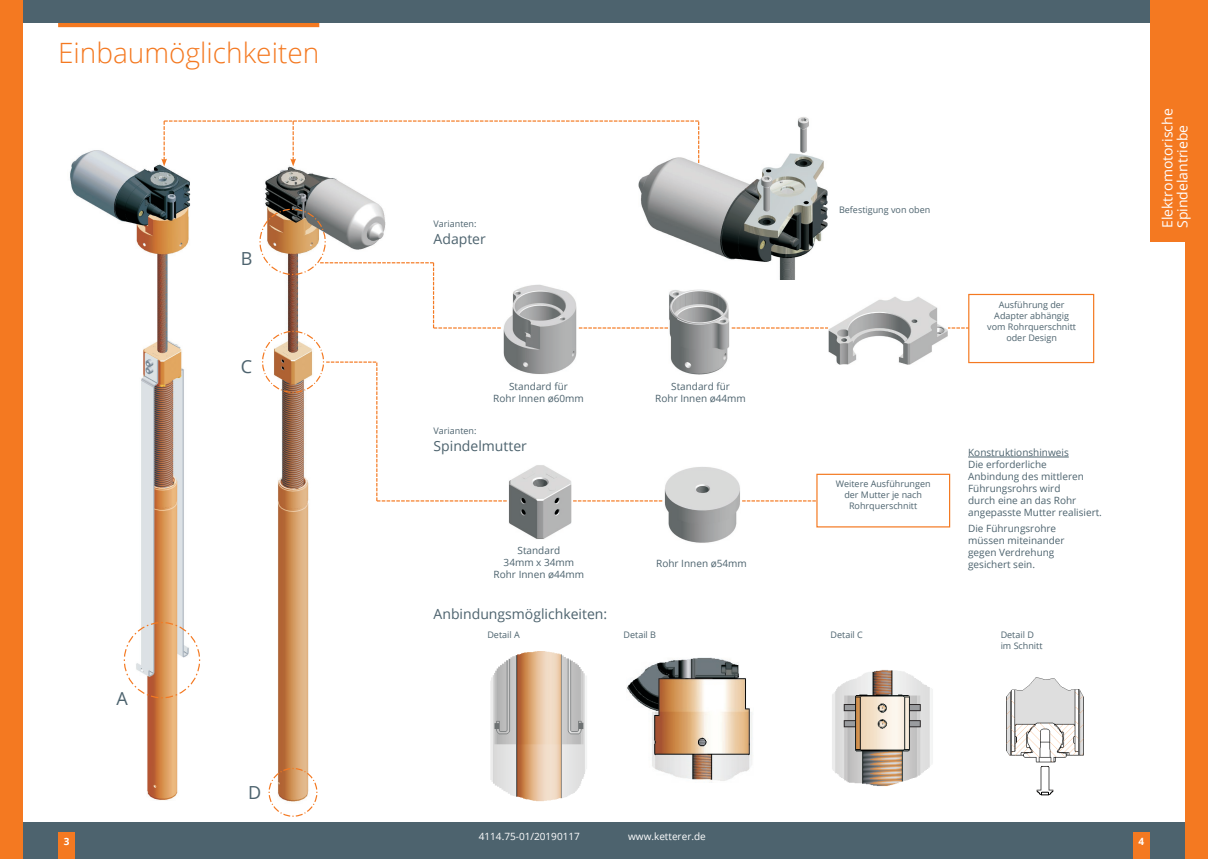
<style>
.page{position:relative;width:1208px;height:859px;background:#fff}
.page>*{position:absolute;margin:0;border:0;box-sizing:border-box;transform-origin:0 0}
.Headline_Produkt___N{font:300 28px "Open Sans";color:#f47921}
.t1{font:18px "Open Sans";color:#4d636e}
.t2{font:14px "Open Sans";color:#4d636e}
.Headline_Produktgrup{font:14px/15px "Open Sans";color:#fff}
.t3{font:10px/12px "Open Sans";color:#4d636e}
.Fusszeile_Artikelnum{font:10px "Open Sans";color:#fff}
.t4{font:700 10px "Open Sans";color:#fff}
.t5{font:9px/10.8px "Open Sans";color:#4d636e;text-align:center}
</style>
<div class="page">
<img style="left:638px;top:117px;width:189px;height:163px">
<div style="left:58px;top:19px;width:261px;height:8px;background:#f47921"></div>
<img style="left:669px;top:290px;width:61px;height:84px">
<img style="left:507px;top:285px;width:70px;height:89px">
<img style="left:509px;top:465px;width:62px;height:74px">
<img style="left:626px;top:658px;width:127px;height:123px">
<img style="left:832px;top:670px;width:101px;height:116px">
<hr style="left:968px;top:457px;width:100px;height:1px;background:#4d636e">
<svg style="left:579px;top:327px;width:89px;height:2px"></svg>
<svg style="left:948px;top:327px;width:20px;height:2px"></svg>
<svg style="left:731px;top:327px;width:97px;height:2px"></svg>
<svg style="left:573px;top:500px;width:89px;height:1px"></svg>
<svg style="left:742px;top:500px;width:74px;height:1px"></svg>
<img style="left:490px;top:651px;width:97px;height:151px">
<img style="left:265px;top:166px;width:121px;height:601px">
<img style="left:664px;top:467px;width:76px;height:76px">
<img style="left:1006px;top:677px;width:78px;height:86px">
<svg style="left:268px;top:767px;width:50px;height:50px"></svg>
<img style="left:70px;top:150px;width:121px;height:650px">
<svg style="left:161px;top:120px;width:538px;height:46px"></svg>
<svg style="left:123px;top:621px;width:78px;height:78px"></svg>
<svg style="left:259px;top:208px;width:248px;height:293px"></svg>
<img style="left:1036px;top:766px;width:17px;height:30px">
<div style="left:968px;top:294px;width:126px;height:69px;background:#fff;border:1px solid #f47921"></div>
<div style="left:816px;top:474px;width:134px;height:53px;background:#fff;border:1px solid #f47921"></div>
<img style="left:828px;top:297px;width:119px;height:67px">
<div style="left:604px;top:822px;width:595px;height:37px;background:#4d636e"></div>
<div style="left:0;top:0;width:1208px;height:23px;background:#4d636e"></div>
<div style="left:9px;top:822px;width:595px;height:37px;background:#4d636e"></div>
<div style="left:58px;top:833px;width:17px;height:26px;background:#f47921"></div>
<div style="left:1133px;top:833px;width:16px;height:26px;background:#f47921"></div>
<div style="left:0;top:0;width:23px;height:859px;background:#f47921"></div>
<div style="left:1185px;top:0;width:23px;height:859px;background:#f47921"></div>
<div style="left:1149px;top:0;width:50px;height:242px;background:#f47921"></div>
<p class="Headline_Produkt___N" style="left:58px;top:33px;width:263px">Einbaumöglichkeiten</p>
<p class="t1" style="left:241px;top:246px;width:13px">B</p>
<p class="t1" style="left:241px;top:354px;width:13px">C</p>
<p class="t1" style="left:116px;top:686px;width:13px">A</p>
<p class="t5" style="left:433px;top:218px;width:44px">Varianten:</p>
<p class="t2" style="left:433px;top:229px;width:54px">Adapter</p>
<p class="t5" style="left:839px;top:204px;width:93px">Befestigung von oben</p>
<p class="t3" style="left:509px;top:380px;width:60px">Standard für</p>
<p class="t3" style="left:493px;top:392px;width:92px">Rohr Innen ø60mm</p>
<p class="t5" style="left:433px;top:425px;width:44px">Varianten:</p>
<p class="t2" style="left:433px;top:436px;width:95px">Spindelmutter</p>
<p class="t3" style="left:517px;top:544px;width:44px">Standard</p>
<p class="t3" style="left:503px;top:556px;width:72px">34mm x 34mm</p>
<p class="t3" style="left:493px;top:568px;width:92px">Rohr Innen ø44mm</p>
<p class="t2" style="left:433px;top:605px;width:175px">Anbindungsmöglichkeiten:</p>
<p class="t5" style="left:487px;top:629px;width:34px">Detail A</p>
<p class="t3" style="left:671px;top:380px;width:60px">Standard für</p>
<p class="t3" style="left:655px;top:392px;width:92px">Rohr Innen ø44mm</p>
<p class="t3" style="left:656px;top:557px;width:92px">Rohr Innen ø54mm</p>
<p class="t5" style="left:835px;top:478px;width:96px">Weitere Ausführungen der Mutter je nach<br>Rohrquerschnitt</p>
<p class="t5" style="left:623px;top:629px;width:34px">Detail B</p>
<p class="t5" style="left:830px;top:629px;width:34px">Detail C</p>
<p class="t5" style="left:998px;top:299px;width:67px">Ausführung der</p>
<p class="t5" style="left:994px;top:310px;width:76px">Adapter abhängig</p>
<p class="t5" style="left:987px;top:321px;width:90px">vom Rohrquerschnitt</p>
<p class="t5" style="left:1006px;top:332px;width:52px">oder Design</p>
<p class="t3" style="left:968px;top:446px;width:102px">Konstruktionshinweis</p>
<p class="t3" style="left:968px;top:458px;width:80px">Die erforderliche</p>
<p class="t3" style="left:968px;top:470px;width:117px">Anbindung des mittleren<br>Führungsrohrs wird</p>
<p class="t3" style="left:968px;top:494px;width:110px">durch eine an das Rohr</p>
<p class="t3" style="left:968px;top:506px;width:135px">angepasste Mutter realisiert.</p>
<p class="t3" style="left:968px;top:522px;width:90px">Die Führungsrohre</p>
<p class="t3" style="left:968px;top:534px;width:98px">müssen miteinander</p>
<p class="t3" style="left:968px;top:546px;width:88px">gegen Verdrehung</p>
<p class="t3" style="left:968px;top:558px;width:68px">gesichert sein.</p>
<p class="t5" style="left:1000px;top:629px;width:35px">Detail D</p>
<p class="t5" style="left:1000px;top:640px;width:43px">im Schnitt</p>
<p class="Headline_Produktgrup" style="left:1159px;top:228px;width:121px;rotate:-90deg">Elektromotorische<br>Spindelantriebe</p>
<p class="t1" style="left:248px;top:780px;width:15px">D</p>
<p class="Fusszeile_Artikelnum" style="left:628px;top:830px;width:79px">www.ketterer.de</p>
<p class="Fusszeile_Artikelnum" style="left:479px;top:830px;width:103px">4114.75-01/20190117</p>
<p class="t4" style="left:64px;top:834px;width:7px">3</p>
<p class="t4" style="left:1138px;top:834px;width:7px">4</p>
</div>
